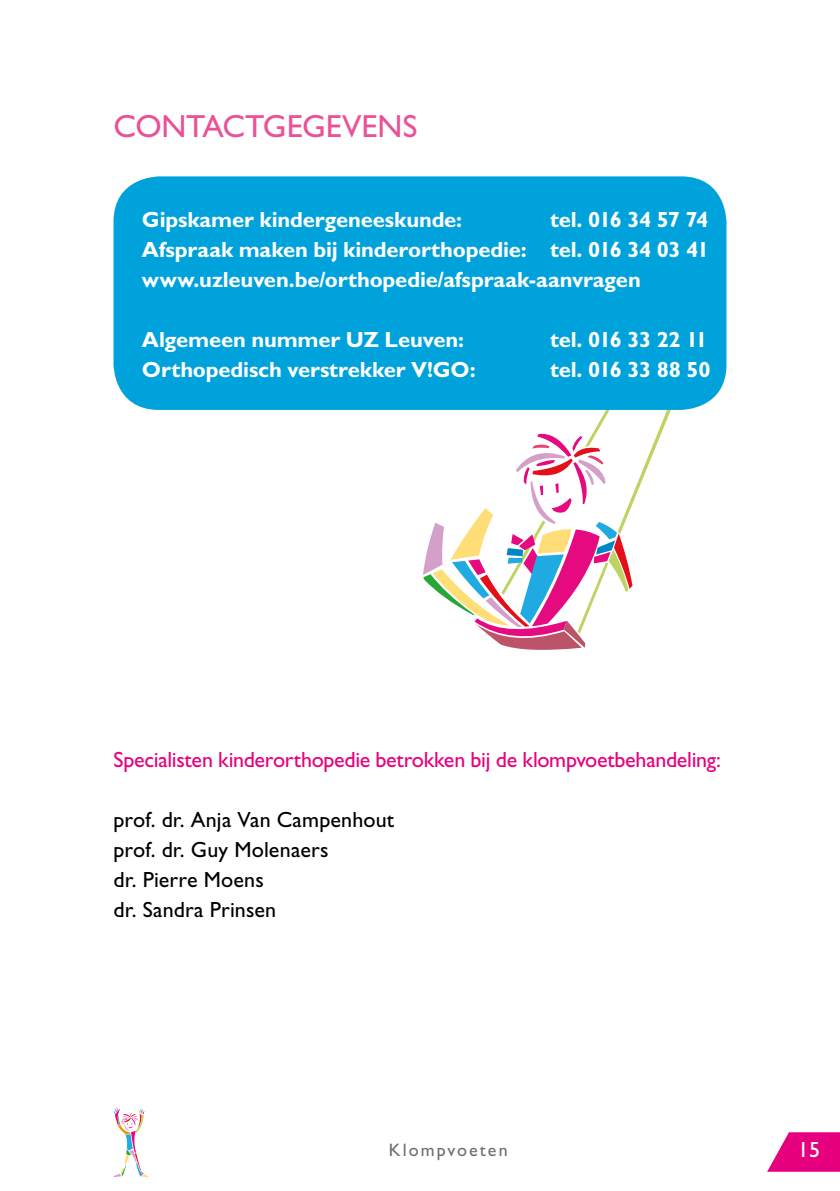
<style>
.page{position:relative;width:840px;height:1191px;background:#fff}
.page>*{position:absolute;margin:0;border:0;box-sizing:border-box;transform-origin:0 0}
.t1{font:32px "Gill Sans Std";letter-spacing:-.005em;color:#ea5297}
.t2{font:700 22px/30px "Gill Sans Std";letter-spacing:-.01em;color:#fff;text-align:justify}
.t3{font:22px/30px "Gill Sans Std";letter-spacing:.005em;color:#000}
.t4{font:22px "Gill Sans Std";letter-spacing:-.015em;color:#e6007d}
.t5{font:22px "Gill Sans Std";color:#fff}
.t6{font:18px "Gill Sans Std";letter-spacing:.115em;color:#706f6f}
</style>
<div class="page">
<svg style="left:767px;top:1132px;width:72px;height:39px"></svg>
<svg style="left:113px;top:1107px;width:36px;height:70px"></svg>
<svg style="left:423px;top:410px;width:248px;height:240px"></svg>
<div style="left:113px;top:176px;width:613px;height:234px;background:#00a2dc;border-radius:45px"></div>
<hr style="left:123px;top:1136px;width:2px;height:32px;background:#fff">
<h1 class="t1" style="left:113px;top:108px;width:305px">CONTACTGEGEVENS</h1>
<p class="t2" style="left:142px;top:204px;width:568px;text-indent:408px">tel. 016 34 57 74<br>Afspraak maken bij kinderorthopedie: tel. 016 34 03 41 www.uzleuven.be/orthopedie/afspraak-aanvragen</p>
<p class="t2" style="left:142px;top:324px;width:323px">Algemeen nummer UZ Leuven:</p>
<p class="t2" style="left:549px;top:324px;width:159px">tel. 016 33 22 11</p>
<p class="t2" style="left:142px;top:354px;width:335px">Orthopedisch verstrekker V!GO:</p>
<p class="t2" style="left:549px;top:354px;width:162px">tel. 016 33 88 50</p>
<p class="t2" style="left:142px;top:204px;width:322px">Gipskamer kindergeneeskunde:</p>
<p class="t4" style="left:113px;top:747px;width:608px">Specialisten kinderorthopedie betrokken bij de klompvoetbehandeling:</p>
<p class="t3" style="left:113px;top:805px;width:282px">prof. dr. Anja Van Campenhout prof. dr. Guy Molenaers<br>dr. Pierre Moens<br>dr. Sandra Prinsen</p>
<p class="t6" style="left:389px;top:1139px;width:120px">Klompvoeten</p>
<p class="t5" style="left:797px;top:1136px;width:23px">15</p>
</div>
